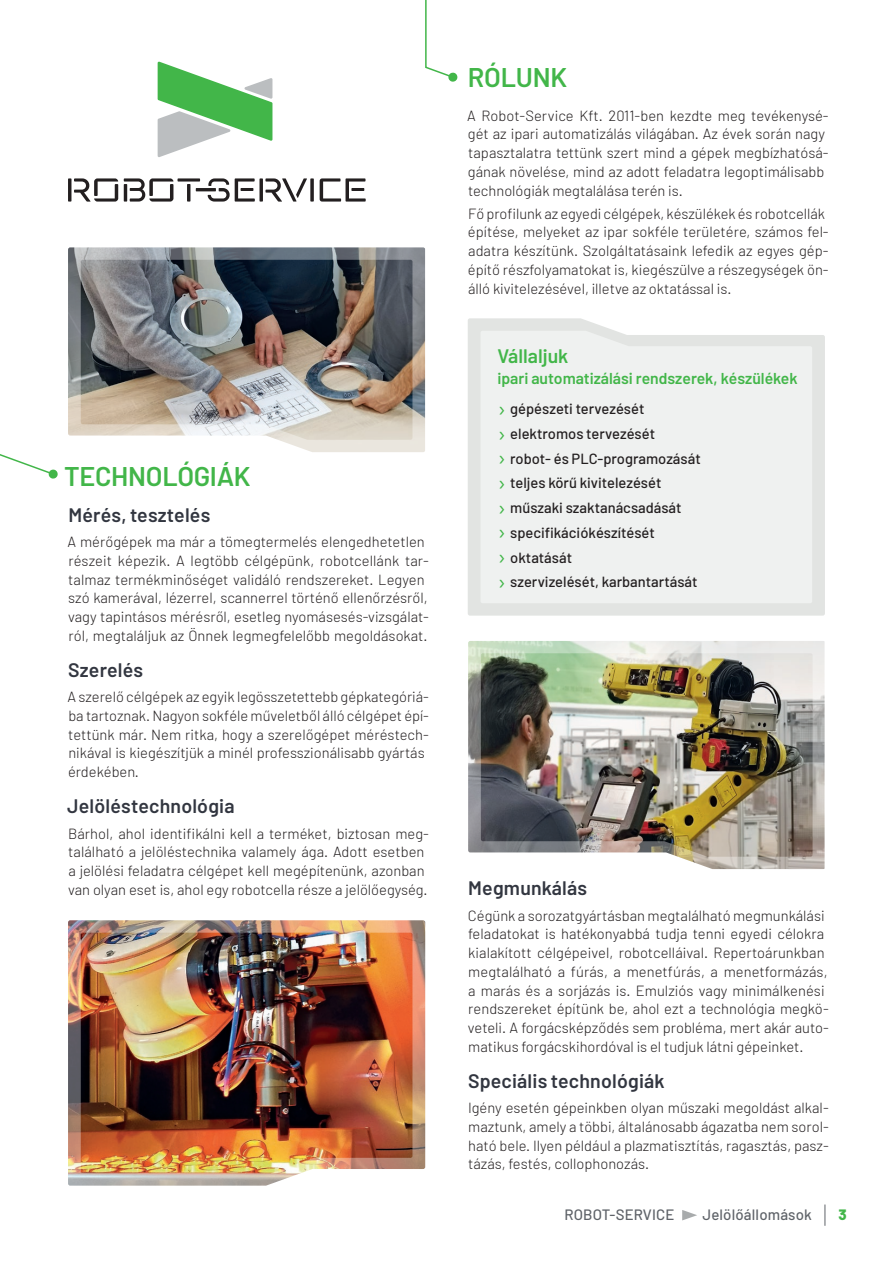
<style>
.page{position:relative;width:893px;height:1263px;background:#fff}
.page>*{position:absolute;margin:0;border:0;box-sizing:border-box;transform-origin:0 0}
.t1{font:600 27px "Barlow";letter-spacing:-.01em;color:#42b649}
.t2{font:600 19.5px "Barlow";letter-spacing:.01em;color:#323640}
.t3{font:600 19.5px "Barlow";color:#42b649}
.t4{font:600 15.75px "Barlow";color:#42b649}
.t5{font:500 15px "Barlow";letter-spacing:.01em;color:#5f6369}
.t6{font:800 15px "Barlow";color:#42b649}
.t7{font:300 14.7px/18.8px "Barlow";color:#231f20}
.t8{font:500 14.7px/24.8px "Barlow";color:#231f20}
.s1{font-weight:400;font-size:22.5px;color:#42b649}
</style>
<div class="page">
<svg style="left:0;top:454px;width:58px;height:25px"></svg>
<svg style="left:682px;top:1210px;width:15px;height:10px"></svg>
<svg style="left:825px;top:1204px;width:1px;height:22px"></svg>
<svg style="left:320px;top:178px;width:46px;height:24px"></svg>
<svg style="left:124px;top:178px;width:76px;height:24px"></svg>
<svg style="left:68px;top:178px;width:50px;height:24px"></svg>
<svg style="left:208px;top:178px;width:106px;height:24px"></svg>
<hr style="left:196px;top:188px;width:20px;height:3px;background:#231f20">
<svg style="left:158px;top:61px;width:114px;height:96px"></svg>
<svg style="left:468px;top:318px;width:357px;height:298px;fill:#e2e4e2"></svg>
<div style="left:480px;top:331px;width:332px;height:272px;background:#eff1f0"></div>
<img style="left:68px;top:247px;width:357px;height:205px">
<img style="left:81px;top:260px;width:331px;height:180px">
<img style="left:468px;top:641px;width:357px;height:228px">
<img style="left:481px;top:653px;width:332px;height:204px">
<img style="left:68px;top:920px;width:357px;height:266px">
<img style="left:81px;top:933px;width:331px;height:240px">
<svg style="left:425px;top:0;width:33px;height:82px"></svg>
<h1 class="t1" style="left:64px;top:459px;width:188px">TECHNOLÓGIÁK</h1>
<h2 class="t2" style="left:68px;top:503px;width:143px">Mérés, tesztelés</h2>
<p class="t7" style="left:67px;top:532px;width:363px">A mérőgépek ma már a tömegtermelés elengedhetetlen részeit képezik. A legtöbb célgépünk, robotcellánk tar&shy;talmaz termékminőséget validáló rendszereket. Legyen szó kamerával, lézerrel, scannerrel történő ellenőrzésről, vagy tapintásos mérésről, esetleg nyomásesés-vizsgálat&shy;ról, megtaláljuk az Önnek legmegfelelőbb megoldásokat.</p>
<h2 class="t2" style="left:68px;top:658px;width:76px">Szerelés</h2>
<p class="t7" style="left:67px;top:687px;width:363px">A szerelő célgépek az egyik legösszetettebb gépkategóriá&shy;ba tartoznak. Nagyon sokféle műveletből álló célgépet épí&shy;tettünk már. Nem ritka, hogy a szerelőgépet méréstech&shy;nikával is kiegészítjük a minél professzionálisabb gyártás érdekében.</p>
<h2 class="t2" style="left:67px;top:794px;width:169px">Jelöléstechnológia</h2>
<p class="t7" style="left:68px;top:823px;width:361px">Bárhol, ahol identifikálni kell a terméket, biztosan meg&shy;található a jelöléstechnika valamely ága. Adott esetben a jelölési feladatra célgépet kell megépítenünk, azonban van olyan eset is, ahol egy robotcella része a jelölőegység.</p>
<h1 class="t1" style="left:468px;top:60px;width:101px">RÓLUNK</h1>
<p class="t7" style="left:467px;top:106px;width:363px">A Robot-Service Kft. 2011-ben kezdte meg tevékenysé&shy;gét az ipari automatizálás világában. Az évek során nagy tapasztalatra tettünk szert mind a gépek megbízhatósá&shy;gának növelése, mind az adott feladatra legoptimálisabb technológiák megtalálása terén is.</p>
<p class="t7" style="left:468px;top:204px;width:362px">Fő profilunk az egyedi célgépek, készülékek és robotcellák építése, melyeket az ipar sokféle területére, számos fel&shy;adatra készítünk. Szolgáltatásaink lefedik az egyes gép&shy;építő részfolyamatokat is, kiegészülve a részegységek ön&shy;álló kivitelezésével, illetve az oktatással is.</p>
<h2 class="t3" style="left:497px;top:344px;width:72px">Vállaljuk</h2>
<p class="t4" style="left:497px;top:369px;width:302px">ipari automatizálási rendszerek, készülékek</p>
<p class="t8" style="left:497px;top:396px;width:205px"><span class="s1">›</span> gépészeti tervezését<br><span class="s1">›</span> elektromos tervezését<br><span class="s1">›</span> robot- és PLC-programozását <span class="s1">›</span> teljes körű kivitelezését<br><span class="s1">›</span> műszaki szaktanácsadását<br><span class="s1">›</span> specifikációkészítését<br><span class="s1">›</span> oktatását<br><span class="s1">›</span> szervizelését, karbantartását</p>
<h2 class="t2" style="left:468px;top:876px;width:120px">Megmunkálás</h2>
<p class="t7" style="left:468px;top:905px;width:362px">Cégünk a sorozatgyártásban megtalálható megmunkálási feladatokat is hatékonyabbá tudja tenni egyedi célokra kialakított célgépeivel, robotcelláival. Repertoárunkban megtalálható a fúrás, a menetfúrás, a menetformázás, a marás és a sorjázás is. Emulziós vagy minimálkenési rendszereket építünk be, ahol ezt a technológia megkö&shy;veteli. A forgácsképződés sem probléma, mert akár auto&shy;matikus forgácskihordóval is el tudjuk látni gépeinket.</p>
<h2 class="t2" style="left:468px;top:1069px;width:198px">Speciális technológiák</h2>
<p class="t7" style="left:468px;top:1098px;width:362px;text-align:justify">Igény esetén gépeinkben olyan műszaki megoldást alkal&shy;maztunk, amely a többi, általánosabb ágazatba nem sorol&shy;ható bele. Ilyen például a plazmatisztítás, ragasztás, pasz&shy;tázás, festés, collophonozás.</p>
<p class="t5" style="left:564px;top:1206px;width:112px">ROBOT-SERVICE</p>
<p class="t5" style="left:702px;top:1206px;width:111px">Jelölőállomások</p>
<p class="t6" style="left:838px;top:1206px;width:10px">3</p>
</div>
